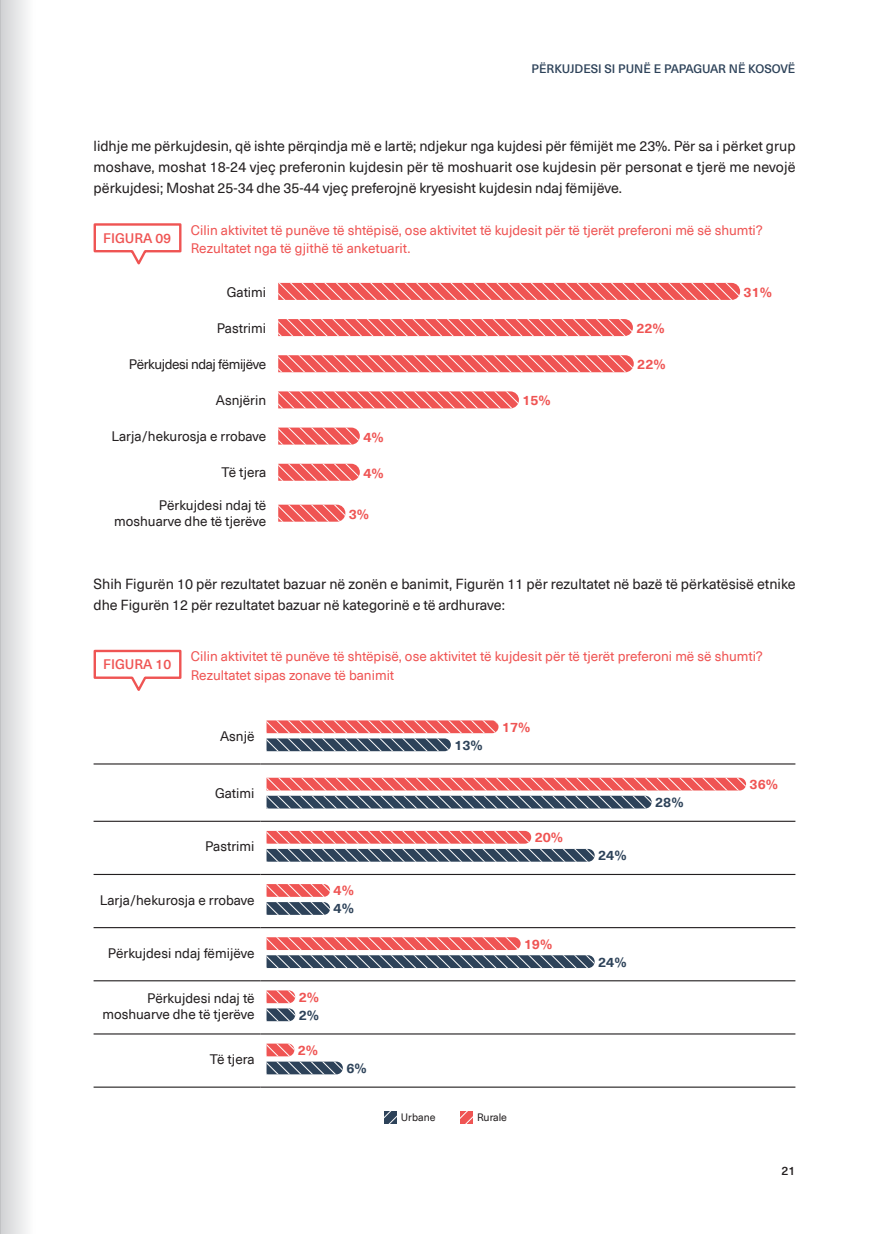
<style>
.page{position:relative;width:872px;height:1234px;background:#fff}
.page>*{position:absolute;margin:0;border:0;box-sizing:border-box;transform-origin:0 0}
.t1{font:14.25px/20.9px "Neue Haas Unica Pro";color:#231f20;text-align:justify}
.t2{font:13.5px/18.5px "Neue Haas Unica Pro";color:#ef5453}
.t3{font:13.5px/16.2px "Neue Haas Unica Pro";color:#231f20;text-align:right}
.t4{font:700 13.5px "Neue Haas Unica Pro";color:#ef5453}
.t5{font:13.5px "Neue Haas Unica Pro";letter-spacing:-.03em;color:#231f20}
.t6{font:700 13.5px "Neue Haas Unica Pro";color:#2d4259}
.t7{font:500 13.5px "Neue Haas Unica Pro";color:#ef5453}
.t8{font:500 12px "Neue Haas Unica Pro";letter-spacing:-.005em;color:#2d4259}
.t9{font:500 12px "Neue Haas Unica Pro";color:#231f20}
.t10{font:10.5px "Neue Haas Unica Pro";color:#231f20}
</style>
<div class="page">
<svg style="left:93px;top:223px;width:89px;height:42px"></svg>
<svg style="left:278px;top:283px;width:462px;height:17px;background:#f06a69"></svg>
<svg style="left:278px;top:319px;width:355px;height:17px;background:#f06a69"></svg>
<svg style="left:278px;top:355px;width:356px;height:17px;background:#f16b6a"></svg>
<svg style="left:278px;top:391px;width:241px;height:17px;background:#f16d6c"></svg>
<svg style="left:278px;top:427px;width:82px;height:17px"></svg>
<svg style="left:278px;top:463px;width:82px;height:17px"></svg>
<svg style="left:278px;top:504px;width:67px;height:17px"></svg>
<svg style="left:93px;top:649px;width:89px;height:42px"></svg>
<hr style="left:94px;top:763px;width:166px;height:1px;background:#231f20">
<hr style="left:94px;top:820px;width:166px;height:1px;background:#231f20">
<hr style="left:94px;top:873px;width:166px;height:1px;background:#231f20">
<hr style="left:94px;top:926px;width:166px;height:2px;background:#231f20">
<hr style="left:94px;top:980px;width:166px;height:1px;background:#231f20">
<hr style="left:94px;top:1033px;width:166px;height:1px;background:#231f20">
<hr style="left:260px;top:763px;width:535px;height:1px;background:#231f20">
<hr style="left:260px;top:820px;width:535px;height:1px;background:#231f20">
<hr style="left:260px;top:873px;width:535px;height:1px;background:#231f20">
<hr style="left:260px;top:926px;width:535px;height:2px;background:#231f20">
<hr style="left:260px;top:980px;width:535px;height:1px;background:#231f20">
<hr style="left:260px;top:1033px;width:535px;height:1px;background:#231f20">
<hr style="left:94px;top:1086px;width:166px;height:1px;background:#231f20">
<hr style="left:260px;top:1086px;width:535px;height:1px;background:#231f20">
<svg style="left:266px;top:720px;width:232px;height:31px"></svg>
<svg style="left:266px;top:777px;width:480px;height:31px"></svg>
<svg style="left:266px;top:830px;width:328px;height:31px"></svg>
<svg style="left:266px;top:884px;width:64px;height:30px"></svg>
<svg style="left:266px;top:937px;width:254px;height:12px;background:#f16c6b"></svg>
<svg style="left:266px;top:955px;width:328px;height:12px;background:#4b5d70"></svg>
<svg style="left:266px;top:990px;width:29px;height:12px"></svg>
<svg style="left:266px;top:1008px;width:29px;height:12px"></svg>
<svg style="left:266px;top:1043px;width:77px;height:31px"></svg>
<svg style="left:384px;top:1111px;width:13px;height:12px"></svg>
<svg style="left:460px;top:1111px;width:13px;height:12px"></svg>
<div style="left:0;top:0;width:36px;height:1233px;background:linear-gradient(to right,#d0d1d3,#fff)"></div>
<hr style="left:0;top:0;width:1px;height:1233px;background:#bcbdc0">
<p class="t8" style="left:531px;top:61px;width:265px">PËRKUJDESI SI PUNË E PAPAGUAR NË KOSOVË</p>
<p class="t1" style="left:94px;top:136px;width:703px">lidhje me përkujdesin, që ishte përqindja më e lartë; ndjekur nga kujdesi për fëmijët me 23%. Për sa i përket grup moshave, moshat 18-24 vjeç preferonin kujdesin për të moshuarit ose kujdesin për personat e tjerë me nevojë përkujdesi; Moshat 25-34 dhe 35-44 vjeç preferojnë kryesisht kujdesin ndaj fëmijëve.</p>
<p class="t7" style="left:103px;top:230px;width:70px">FIGURA 09</p>
<p class="t2" style="left:191px;top:221px;width:573px">Cilin aktivitet të punëve të shtëpisë, ose aktivitet të kujdesit për të tjerët preferoni më së shumti?<br>Rezultatet nga të gjithë të anketuarit.</p>
<p class="t3" style="left:227px;top:284px;width:41px">Gatimi</p>
<p class="t4" style="left:743px;top:284px;width:30px">31%</p>
<p class="t3" style="left:217px;top:320px;width:51px">Pastrimi</p>
<p class="t4" style="left:636px;top:320px;width:30px">22%</p>
<p class="t5" style="left:129px;top:356px;width:139px">Përkujdesi ndaj fëmijëve</p>
<p class="t4" style="left:637px;top:356px;width:30px">22%</p>
<p class="t3" style="left:216px;top:392px;width:52px">Asnjërin</p>
<p class="t4" style="left:522px;top:392px;width:30px">15%</p>
<p class="t3" style="left:111px;top:428px;width:156px">Larja/hekurosja e rrobave</p>
<p class="t4" style="left:363px;top:428px;width:22px">4%</p>
<p class="t3" style="left:222px;top:464px;width:46px">Të tjera</p>
<p class="t4" style="left:363px;top:464px;width:22px">4%</p>
<p class="t3" style="left:114px;top:497px;width:153px">Përkujdesi ndaj të moshuarve dhe të tjerëve</p>
<p class="t4" style="left:349px;top:505px;width:22px">3%</p>
<p class="t1" style="left:94px;top:574px;width:703px">Shih Figurën 10 për rezultatet bazuar në zonën e banimit, Figurën 11 për rezultatet në bazë të përkatësisë etnike dhe Figurën 12 për rezultatet bazuar në kategorinë e të ardhurave:</p>
<p class="t7" style="left:103px;top:656px;width:70px">FIGURA 10</p>
<p class="t2" style="left:191px;top:647px;width:573px">Cilin aktivitet të punëve të shtëpisë, ose aktivitet të kujdesit për të tjerët preferoni më së shumti?<br>Rezultatet sipas zonave të banimit</p>
<p class="t3" style="left:220px;top:728px;width:36px">Asnjë</p>
<p class="t3" style="left:215px;top:785px;width:41px">Gatimi</p>
<p class="t3" style="left:205px;top:838px;width:51px">Pastrimi</p>
<p class="t3" style="left:100px;top:891px;width:156px">Larja/hekurosja e rrobave</p>
<p class="t3" style="left:108px;top:944px;width:148px">Përkujdesi ndaj fëmijëve</p>
<p class="t3" style="left:102px;top:989px;width:153px">Përkujdesi ndaj të moshuarve dhe të tjerëve</p>
<p class="t4" style="left:299px;top:988px;width:22px">2%</p>
<p class="t6" style="left:299px;top:1006px;width:22px">2%</p>
<p class="t3" style="left:210px;top:1051px;width:46px">Të tjera</p>
<p class="t4" style="left:298px;top:1041px;width:22px">2%</p>
<p class="t4" style="left:333px;top:882px;width:22px">4%</p>
<p class="t6" style="left:333px;top:900px;width:22px">4%</p>
<p class="t6" style="left:346px;top:1059px;width:22px">6%</p>
<p class="t6" style="left:454px;top:736px;width:30px">13%</p>
<p class="t4" style="left:502px;top:718px;width:30px">17%</p>
<p class="t4" style="left:535px;top:829px;width:30px">20%</p>
<p class="t4" style="left:524px;top:935px;width:30px">19%</p>
<p class="t10" style="left:401px;top:1110px;width:36px">Urbane</p>
<p class="t10" style="left:477px;top:1110px;width:31px">Rurale</p>
<p class="t6" style="left:598px;top:847px;width:30px">24%</p>
<p class="t6" style="left:655px;top:793px;width:30px">28%</p>
<p class="t6" style="left:598px;top:953px;width:30px">24%</p>
<p class="t4" style="left:749px;top:775px;width:30px">36%</p>
<p class="t9" style="left:781px;top:1163px;width:15px">21</p>
</div>
